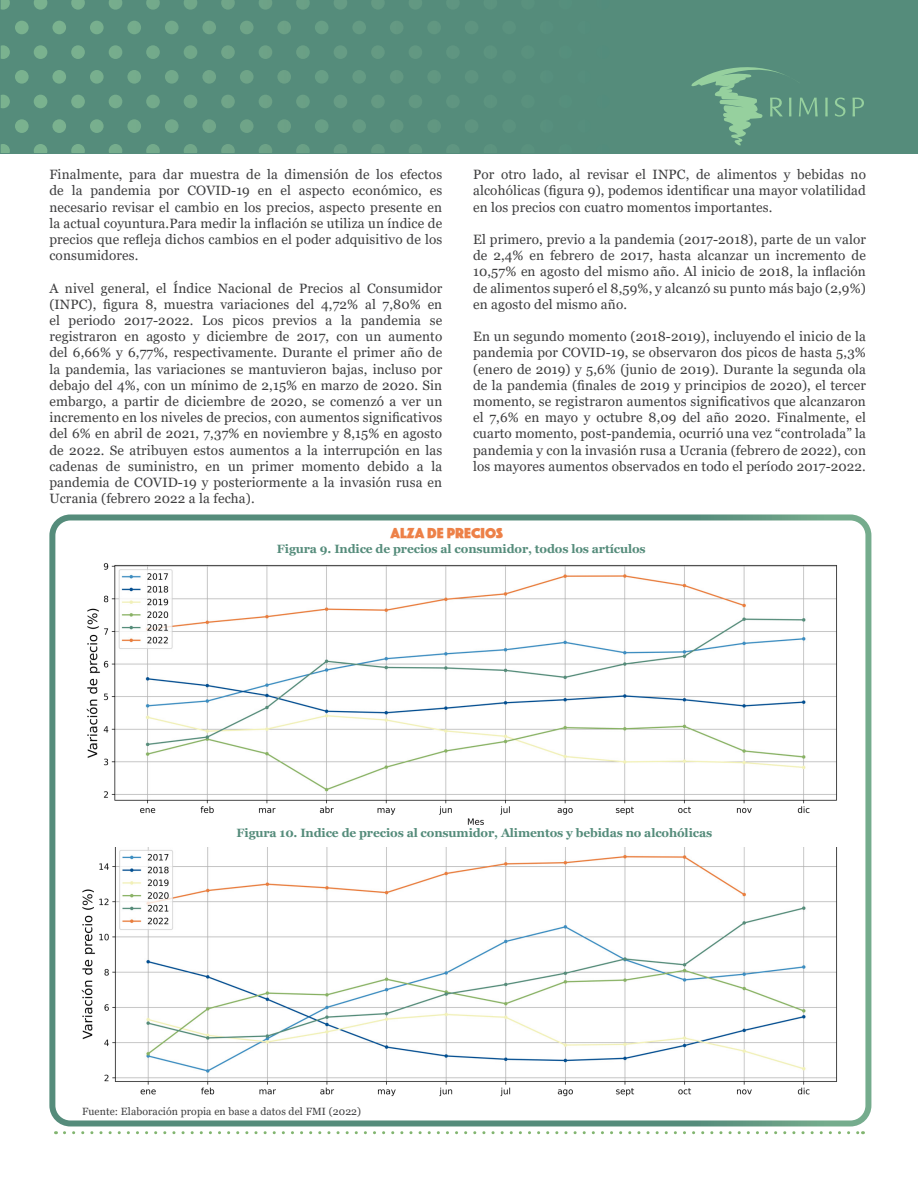
<style>
.page{position:relative;width:918px;height:1188px;background:#fff}
.page>*{position:absolute;margin:0;border:0;box-sizing:border-box;transform-origin:0 0}
.t1{font:15px "Phosphate RR Solid";color:#ed8148}
.t2{font:13.5px/16.2px "Georgia";letter-spacing:.01em;color:#3e3e3f;text-align:justify}
.t3{font:700 12px "Georgia";letter-spacing:-.01em;color:#558c7b}
.t4{font:10.5px "Georgia";letter-spacing:.01em;color:#3e3e3f}
</style>
<div class="page">
<svg style="left:64px;top:1131px;width:799px;height:3px"></svg>
<div style="left:0;top:0;width:918px;height:154px;background:#558c7b"></div>
<img style="left:1px;top:0;width:452px;height:59px">
<svg style="left:691px;top:67px;width:173px;height:79px"></svg>
<div style="left:49px;top:514px;width:822px;height:612px;border:6px solid #fff;border-radius:18px"></div>
<img style="left:86px;top:563px;width:751px;height:262px">
<div style="left:262px;top:544px;width:412px;height:20px;background:#fff"></div>
<img style="left:81px;top:847px;width:757px;height:250px">
<p class="t2" style="left:49px;top:167px;width:394px">Finalmente, para dar muestra de la dimensión de los efectos de la pandemia por COVID-19 en el aspecto económico, es necesario revisar el cambio en los precios, aspecto presente en la actual coyuntura.Para medir la inflación se utiliza un índice de precios que refleja dichos cambios en el poder adquisitivo de los consumidores.</p>
<p class="t2" style="left:49px;top:280px;width:394px">A nivel general, el Índice Nacional de Precios al Consumidor (INPC), figura 8, muestra variaciones del 4,72% al 7,80% en el periodo 2017-2022. Los picos previos a la pandemia se registraron en agosto y diciembre de 2017, con un aumento del 6,66% y 6,77%, respectivamente. Durante el primer año de la pandemia, las variaciones se mantuvieron bajas, incluso por debajo del 4%, con un mínimo de 2,15% en marzo de 2020. Sin embargo, a partir de diciembre de 2020, se comenzó a ver un incremento en los niveles de precios, con aumentos significativos del 6% en abril de 2021, 7,37% en noviembre y 8,15% en agosto de 2022. Se atribuyen estos aumentos a la interrupción en las cadenas de suministro, en un primer momento debido a la pandemia de COVID-19 y posteriormente a la invasión rusa en Ucrania (febrero 2022 a la fecha).</p>
<p class="t2" style="left:473px;top:167px;width:394px">Por otro lado, al revisar el INPC, de alimentos y bebidas no alcohólicas (figura 9), podemos identificar una mayor volatilidad en los precios con cuatro momentos importantes.</p>
<p class="t2" style="left:473px;top:232px;width:394px">El primero, previo a la pandemia (2017-2018), parte de un valor de 2,4% en febrero de 2017, hasta alcanzar un incremento de 10,57% en agosto del mismo año. Al inicio de 2018, la inflación de alimentos superó el 8,59%, y alcanzó su punto más bajo (2,9%) en agosto del mismo año.</p>
<p class="t2" style="left:473px;top:329px;width:394px">En un segundo momento (2018-2019), incluyendo el inicio de la pandemia por COVID-19, se observaron dos picos de hasta 5,3% (enero de 2019) y 5,6% (junio de 2019). Durante la segunda ola de la pandemia (finales de 2019 y principios de 2020), el tercer momento, se registraron aumentos significativos que alcanzaron el 7,6% en mayo y octubre 8,09 del año 2020. Finalmente, el cuarto momento, post-pandemia, ocurrió una vez “controlada” la pandemia y con la invasión rusa a Ucrania (febrero de 2022), con los mayores aumentos observados en todo el período 2017-2022.</p>
<p class="t1" style="left:391px;top:525px;width:114px">ALZA DE PRECIOS</p>
<p class="t3" style="left:277px;top:541px;width:370px">Figura 9. Indice de precios al consumidor, todos los artículos</p>
<p class="t3" style="left:237px;top:825px;width:477px">Figura 10. Indice de precios al consumidor, Alimentos y bebidas no alcohólicas</p>
<p class="t4" style="left:82px;top:1105px;width:281px">Fuente: Elaboración propia en base a datos del FMI (2022)</p>
</div>
